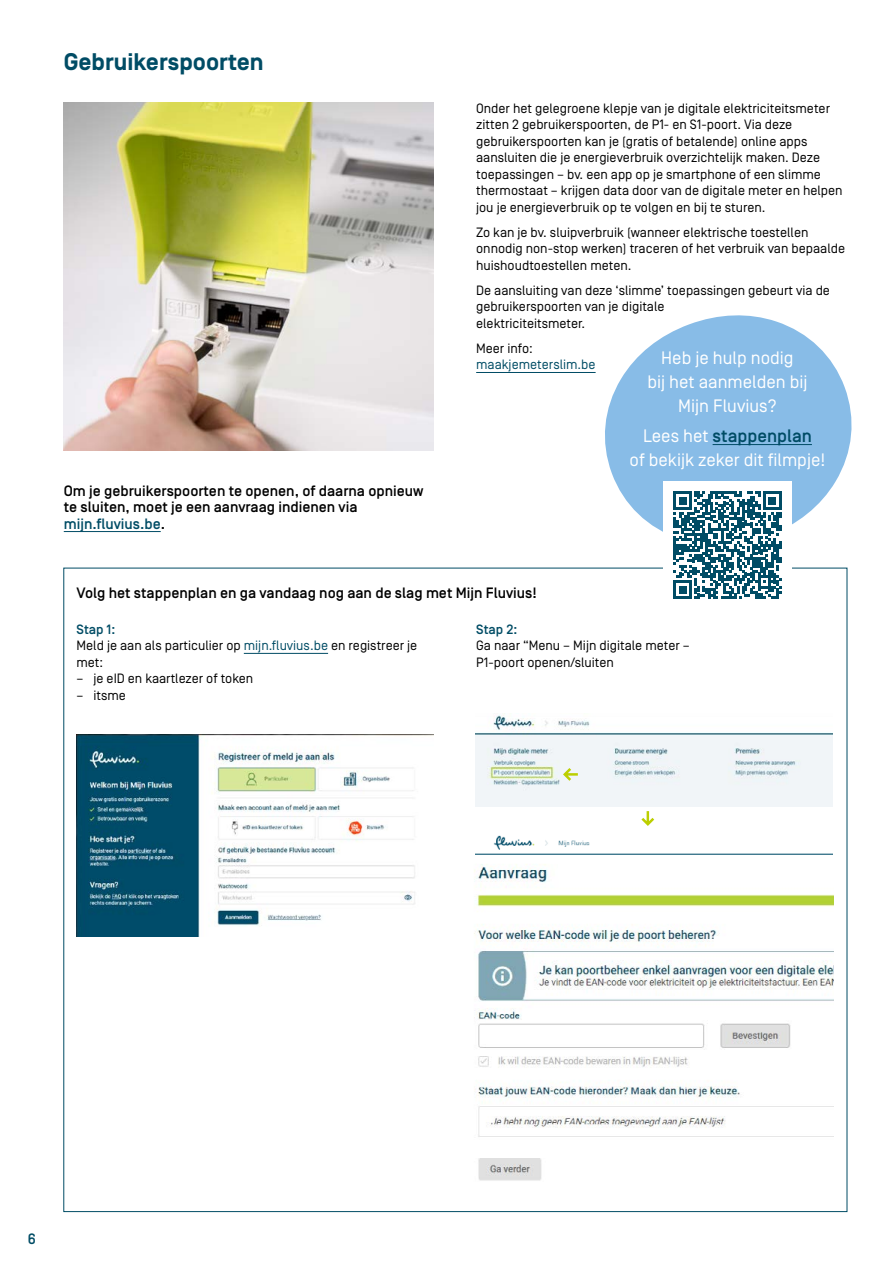
<style>
.page{position:relative;width:893px;height:1263px;background:#fff}
.page>*{position:absolute;margin:0;border:0;box-sizing:border-box;transform-origin:0 0}
.t1{font:700 24px "Simplon Norm";color:#004c65}
.t2{font:18px/24px "Simplon Norm";color:#fff;text-align:center}
.t3{font:500 15px/16.5px "Simplon Norm";color:#000}
.t4{font:500 15px "Simplon Norm";color:#004c65}
.t5{font:13.5px/16.5px "Simplon Norm";color:#000}
.t6{font:13.5px "Simplon Norm";color:#004c65}
.t7{font:500 13.5px "Simplon Norm";color:#004c65}
.s1{color:#004c65}
.s2{font-weight:500;color:#004c65}
</style>
<div class="page">
<hr style="left:476px;top:372px;width:120px;height:1px;background:#004c65">
<img style="left:476px;top:713px;width:357px;height:94px">
<img style="left:77px;top:735px;width:357px;height:201px">
<img style="left:64px;top:102px;width:370px;height:349px">
<svg style="left:605px;top:315px;width:247px;height:217px;fill:#88bce7"></svg>
<hr style="left:713px;top:444px;width:99px;height:1px;background:#004c65">
<div style="left:663px;top:481px;width:129px;height:128px;background:#fff"></div>
<svg style="left:674px;top:491px;width:107px;height:108px"></svg>
<hr style="left:244px;top:653px;width:84px;height:1px;background:#004c65">
<hr style="left:64px;top:531px;width:97px;height:1px;background:#004c65">
<svg style="left:563px;top:768px;width:15px;height:13px"></svg>
<svg style="left:641px;top:811px;width:13px;height:15px"></svg>
<img style="left:474px;top:854px;width:360px;height:327px">
<img style="left:476px;top:835px;width:357px;height:19px">
<h1 class="t1" style="left:64px;top:49px;width:201px">Gebruikerspoorten</h1>
<p class="t3" style="left:64px;top:483px;width:361px">Om je gebruikerspoorten te openen, of daarna opnieuw te sluiten, moet je een aanvraag indienen via <span class="s1">mijn.fluvius.be</span>.</p>
<p class="t5" style="left:476px;top:100px;width:368px">Onder het gelegroene klepje van je digitale elektriciteitsmeter zitten 2 gebruikerspoorten, de P1- en S1-poort. Via deze gebruikerspoorten kan je (gratis of betalende) online apps aansluiten die je energieverbruik overzichtelijk maken. Deze toepassingen – bv. een app op je smartphone of een slimme thermostaat – krijgen data door van de digitale meter en helpen jou je energieverbruik op te volgen en bij te sturen.</p>
<p class="t5" style="left:476px;top:224px;width:370px">Zo kan je bv. sluipverbruik (wanneer elektrische toestellen onnodig non-stop werken) traceren of het verbruik van bepaalde huishoudtoestellen meten.</p>
<p class="t5" style="left:476px;top:282px;width:355px">De aansluiting van deze ‘slimme’ toepassingen gebeurt via de gebruikerspoorten van je digitale<br>elektriciteitsmeter.</p>
<p class="t5" style="left:476px;top:340px;width:58px">Meer info:</p>
<p class="t6" style="left:476px;top:358px;width:121px">maakjemeterslim.be</p>
<h2 class="t2" style="left:647px;top:346px;width:162px">Heb je hulp nodig<br>bij het aanmelden bij<br>Mijn Fluvius?</h2>
<h2 class="t2" style="left:630px;top:424px;width:197px">Lees het <span class="s2">stappenplan<br></span>of bekijk zeker dit filmpje!</h2>
<p class="t3" style="left:77px;top:585px;width:462px">Volg het stappenplan en ga vandaag nog aan de slag met Mijn Fluvius!</p>
<p class="t5" style="left:77px;top:621px;width:342px"><span class="s2">Stap 1:<br></span>Meld je aan als particulier op <span class="s1">mijn.fluvius.be</span> en registreer je met:</p>
<p class="t5" style="left:77px;top:671px;width:178px">– je eID en kaartlezer of token</p>
<p class="t5" style="left:77px;top:687px;width:51px">– itsme</p>
<p class="t7" style="left:476px;top:622px;width:43px">Stap 2:</p>
<p class="t5" style="left:476px;top:638px;width:215px">Ga naar “Menu – Mijn digitale meter –<br>P1-poort openen/sluiten</p>
<p class="t4" style="left:28px;top:1230px;width:10px">6</p>
</div>
